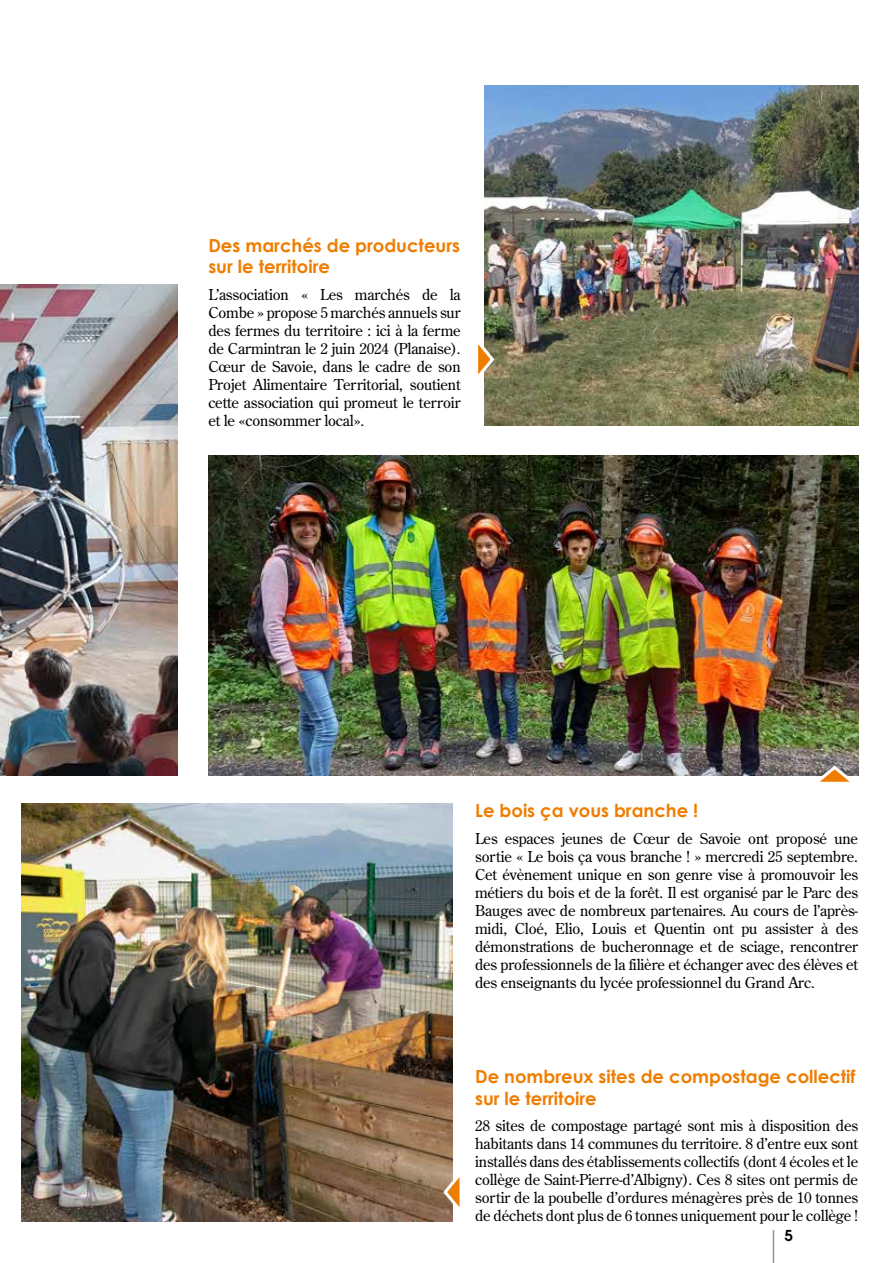
<style>
.page{position:relative;width:893px;height:1263px;background:#fff}
.page>*{position:absolute;margin:0;border:0;box-sizing:border-box;transform-origin:0 0}
.t1{font:700 18px/21.6px "Century Gothic";color:#ef7d00}
.t2{font:15px/18px "Century Old Style";letter-spacing:-.01em;color:#000;text-align:justify}
.t3{font:600 15px "Avant Garde";color:#000}
</style>
<div class="page">
<hr style="left:773px;top:1230px;width:1px;height:33px;background:#949494">
<img style="left:485px;top:85px;width:373px;height:341px">
<img style="left:21px;top:803px;width:432px;height:418px">
<img style="left:208px;top:455px;width:650px;height:320px">
<svg style="left:807px;top:763px;width:51px;height:19px"></svg>
<svg style="left:478px;top:332px;width:18px;height:51px"></svg>
<svg style="left:441px;top:1168px;width:19px;height:52px"></svg>
<img style="left:0;top:285px;width:178px;height:491px">
<p class="t1" style="left:208px;top:233px;width:253px">Des marchés de producteurs sur le territoire</p>
<p class="t2" style="left:208px;top:285px;width:254px">L’association « Les marchés de la Combe » propose 5 marchés annuels sur des fermes du territoire : ici à la ferme de Carmintran le 2 juin 2024 (Planaise).<br>Cœur de Savoie, dans le cadre de son Projet Alimentaire Territorial, soutient cette association qui promeut le terroir et le «consommer local».</p>
<p class="t1" style="left:475px;top:799px;width:225px">Le bois ça vous branche !</p>
<p class="t2" style="left:475px;top:829px;width:385px">Les espaces jeunes de Cœur de Savoie ont proposé une sortie « Le bois ça vous branche ! » mercredi 25 septembre.<br>Cet évènement unique en son genre vise à promouvoir les métiers du bois et de la forêt. Il est organisé par le Parc des Bauges avec de nombreux partenaires. Au cours de l’après&shy;midi, Cloé, Elio, Louis et Quentin ont pu assister à des démonstrations de bucheronnage et de sciage, rencontrer des professionnels de la filière et échanger avec des élèves et des enseignants du lycée professionnel du Grand Arc.</p>
<p class="t1" style="left:475px;top:1065px;width:382px">De nombreux sites de compostage collectif sur le territoire</p>
<p class="t2" style="left:475px;top:1116px;width:385px">28 sites de compostage partagé sont mis à disposition des habitants dans 14 communes du territoire. 8 d’entre eux sont installés dans des établissements collectifs (dont 4 écoles et le collège de Saint-Pierre-d’Albigny). Ces 8 sites ont permis de sortir de la poubelle d’ordures ménagères près de 10 tonnes de déchets dont plus de 6 tonnes uniquement pour le collège !</p>
<p class="t3" style="left:784px;top:1226px;width:10px">5</p>
</div>
